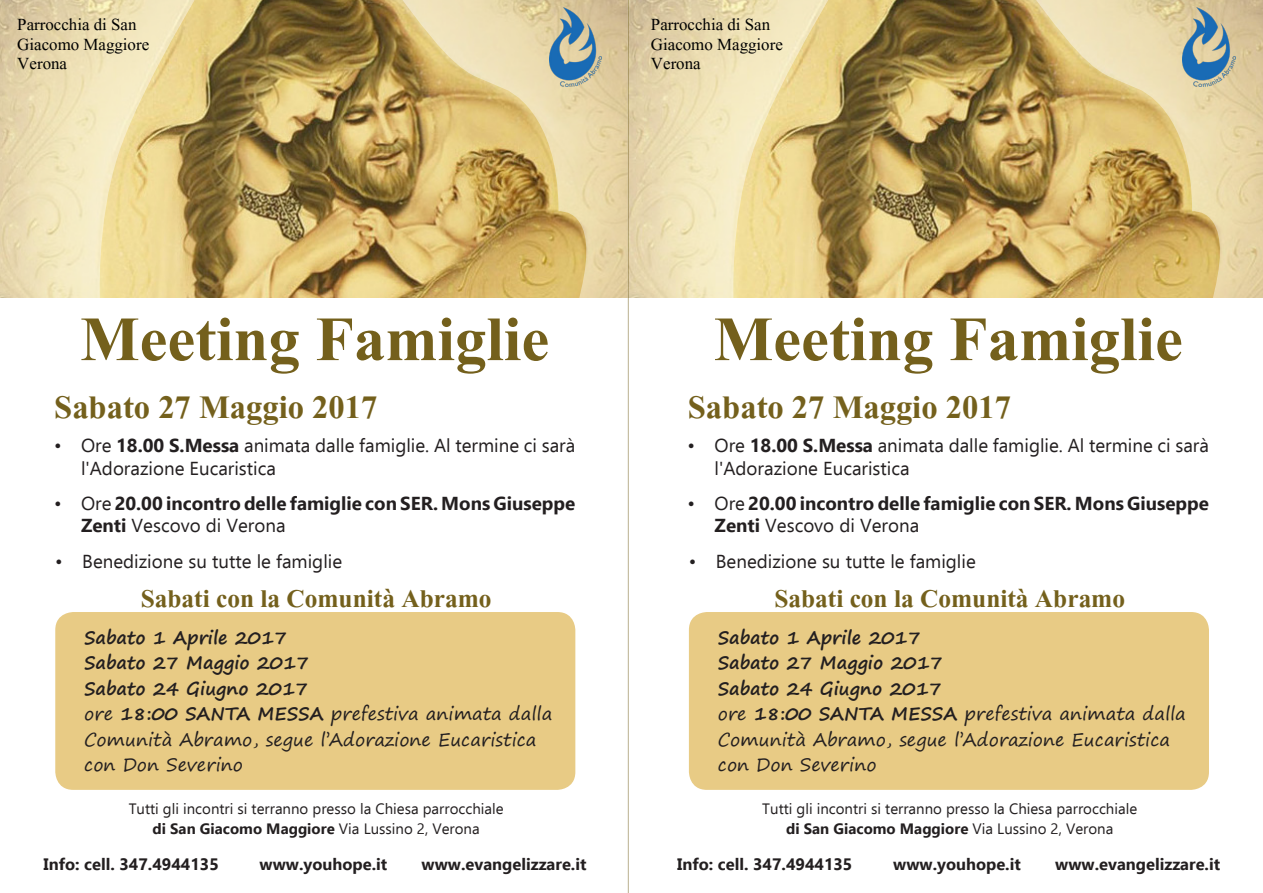
<style>
.page{position:relative;width:1263px;height:893px;background:#fff}
.page>*{position:absolute;margin:0;border:0;box-sizing:border-box;transform-origin:0 0}
.t1{font:700 78px "Aparajita";color:#74601c}
.t2{font:700 40.5px "Aparajita";color:#74601c}
.t3{font:700 31.5px "Aparajita";color:#74601c}
.t4{font:21px/19.5px "Aparajita";color:#000}
.t5{font:18.75px/22.5px "Ebrima";color:#231f20}
.t6{font:700 18.75px/22.5px "Ebrima";color:#231f20}
.t7{font:18px "Segoe Print";color:#231f20}
.t8{font:700 18px "Segoe Print";color:#231f20}
.t9{font:700 16.5px "Ebrima";color:#231f20}
.t10{font:15px/19.8px "Ebrima";color:#231f20;text-align:center}
.s1{font-weight:700}
.s2{font-weight:400}
</style>
<div class="page">
<div style="left:55px;top:612px;width:520px;height:178px;background:#e8cb85;border-radius:18px"></div>
<img style="left:224px;top:0;width:158px;height:298px">
<svg style="left:0;top:0;width:224px;height:298px;background:#e2d19e"></svg>
<svg style="left:382px;top:0;width:246px;height:324px;background:#d8c087"></svg>
<img style="left:549px;top:7px;width:53px;height:80px">
<div style="left:689px;top:612px;width:520px;height:178px;background:#e8cb85;border-radius:18px"></div>
<img style="left:857px;top:0;width:158px;height:298px">
<svg style="left:627px;top:0;width:230px;height:306px;background:#e0cf9d"></svg>
<svg style="left:1015px;top:0;width:248px;height:298px;background:#d5ba7c"></svg>
<img style="left:1182px;top:7px;width:53px;height:80px">
<hr style="left:628px;top:0;width:1px;height:893px;background:#74601c">
<p class="t4" style="left:17px;top:15px;width:133px">Parrocchia di San<br>Giacomo Maggiore</p>
<p class="t4" style="left:17px;top:54px;width:51px">Verona</p>
<p class="t4" style="left:651px;top:15px;width:133px">Parrocchia di San<br>Giacomo Maggiore</p>
<p class="t4" style="left:651px;top:54px;width:51px">Verona</p>
<p class="t1" style="left:80px;top:291px;width:470px">Meeting Famiglie</p>
<p class="t2" style="left:54px;top:382px;width:325px">Sabato 27 Maggio 2017</p>
<p class="t5" style="left:81px;top:434px;width:496px;text-indent:-27px">• Ore <span class="s1">18.00 S.Messa</span> animata dalle famiglie. Al termine ci sarà l'Adorazione Eucaristica</p>
<p class="t6" style="left:81px;top:493px;width:496px;text-indent:-27px"><span class="s2">• Ore</span> 20.00 incontro delle famiglie con SER. Mons Giuseppe<br>Zenti <span class="s2">Vescovo di Verona</span></p>
<p class="t5" style="left:55px;top:549px;width:288px">• Benedizione su tutte le famiglie</p>
<p class="t3" style="left:141px;top:579px;width:352px">Sabati con la Comunità Abramo</p>
<p class="t8" style="left:84px;top:621px;width:204px">Sabato 1 Aprile 2017</p>
<p class="t8" style="left:84px;top:646px;width:227px">Sabato 27 Maggio 2017</p>
<p class="t8" style="left:84px;top:672px;width:226px">Sabato 24 Giugno 2017</p>
<p class="t7" style="left:84px;top:698px;width:469px">ore <span class="s1">18:00 SANTA MESSA</span> prefestiva animata dalla</p>
<p class="t7" style="left:84px;top:723px;width:454px">Comunità Abramo, segue l’Adorazione Eucaristica</p>
<p class="t7" style="left:84px;top:749px;width:160px">con Don Severino</p>
<p class="t10" style="left:129px;top:799px;width:376px">Tutti gli incontri si terranno presso la Chiesa parrocchiale <span class="s1">di San Giacomo Maggiore</span> Via Lussino 2, Verona</p>
<p class="t9" style="left:44px;top:852px;width:177px">Info: cell. 347.4944135</p>
<p class="t9" style="left:260px;top:852px;width:129px">www.youhope.it</p>
<p class="t9" style="left:422px;top:852px;width:166px">www.evangelizzare.it</p>
<p class="t1" style="left:714px;top:291px;width:470px">Meeting Famiglie</p>
<p class="t2" style="left:688px;top:382px;width:325px">Sabato 27 Maggio 2017</p>
<p class="t5" style="left:715px;top:434px;width:496px;text-indent:-27px">• Ore <span class="s1">18.00 S.Messa</span> animata dalle famiglie. Al termine ci sarà l'Adorazione Eucaristica</p>
<p class="t6" style="left:715px;top:493px;width:496px;text-indent:-27px"><span class="s2">• Ore</span> 20.00 incontro delle famiglie con SER. Mons Giuseppe<br>Zenti <span class="s2">Vescovo di Verona</span></p>
<p class="t5" style="left:689px;top:549px;width:288px">• Benedizione su tutte le famiglie</p>
<p class="t3" style="left:774px;top:579px;width:352px">Sabati con la Comunità Abramo</p>
<p class="t8" style="left:718px;top:621px;width:204px">Sabato 1 Aprile 2017</p>
<p class="t8" style="left:718px;top:646px;width:227px">Sabato 27 Maggio 2017</p>
<p class="t8" style="left:718px;top:672px;width:226px">Sabato 24 Giugno 2017</p>
<p class="t7" style="left:718px;top:698px;width:469px">ore <span class="s1">18:00 SANTA MESSA</span> prefestiva animata dalla</p>
<p class="t7" style="left:718px;top:723px;width:454px">Comunità Abramo, segue l’Adorazione Eucaristica</p>
<p class="t7" style="left:718px;top:749px;width:160px">con Don Severino</p>
<p class="t10" style="left:762px;top:799px;width:376px">Tutti gli incontri si terranno presso la Chiesa parrocchiale <span class="s1">di San Giacomo Maggiore</span> Via Lussino 2, Verona</p>
<p class="t9" style="left:677px;top:852px;width:177px">Info: cell. 347.4944135</p>
<p class="t9" style="left:893px;top:852px;width:129px">www.youhope.it</p>
<p class="t9" style="left:1055px;top:852px;width:166px">www.evangelizzare.it</p>
</div>
